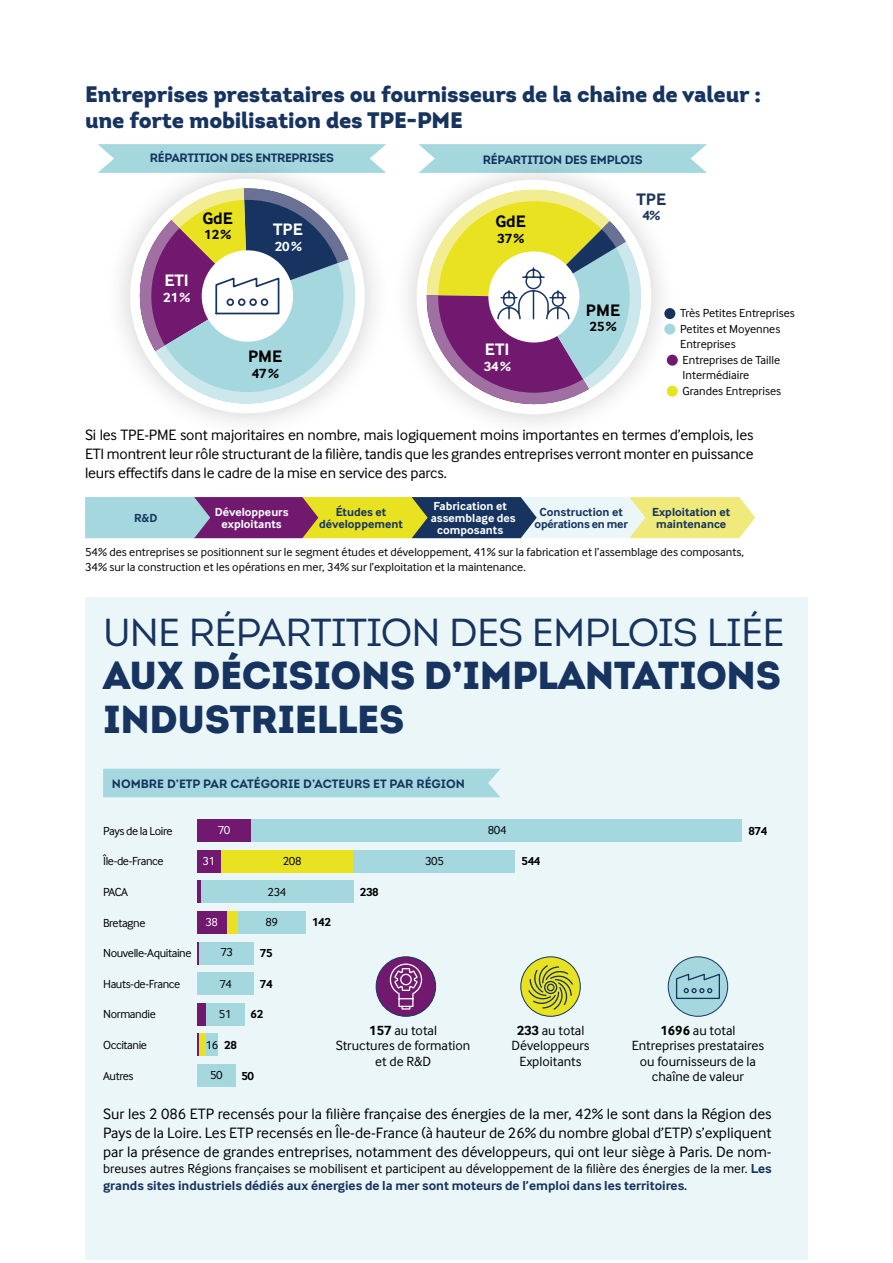
<style>
.page{position:relative;width:893px;height:1263px;background:#fff}
.page>*{position:absolute;margin:0;border:0;box-sizing:border-box;transform-origin:0 0}
.t1{font:900 39px/43.2px "Intro";letter-spacing:-.01em;color:#16345f}
.t2{font:39px "Intro";letter-spacing:-.02em;color:#16345f}
.t3{font:900 22.35px/26px "Intro";letter-spacing:-.01em;color:#16345f}
.t4{font:700 17.25px "Inter Face";color:#000}
.t5{font:700 17.25px "Inter Face";color:#fff}
.t6{font:700 17.25px "Inter Face";color:#1a345a}
.t7{font:15.6px/18.9px "Inter Face";letter-spacing:-.01em;color:#000;text-align:justify}
.t8{font:13.8px/15.5px "Inter Face";color:#000;text-align:center}
.t9{font:700 13.8px "Inter Face";color:#000}
.t10{font:700 13.8px "Inter Face";color:#fff}
.t11{font:700 13.8px "Inter Face";color:#1a345a}
.t12{font:13.5px/16.5px "Inter Face";color:#000}
.t13{font:12.15px/15.6px "Inter Face";color:#000}
.t14{font:12.15px "Inter Face";letter-spacing:-.03em;color:#000}
.t15{font:700 12.15px/12px "Inter Face";color:#16345f;text-align:center}
.t16{font:700 12.15px/12.1px "Inter Face";color:#fff;text-align:center}
.t17{font:700 12.15px "Intro";letter-spacing:-.02em;color:#16345f}
.t18{font:700 12.15px "Intro";color:#16345f}
.t19{font:700 12.15px "Inter Face";letter-spacing:-.03em;color:#000}
.t20{font:12.15px "Inter Face";color:#fff}
.s1{font-weight:700}
.s2{font-weight:700;color:#16345f}
</style>
<div class="page">
<div style="left:85px;top:597px;width:723px;height:663px;background:#ebf6f8"></div>
<svg style="left:98px;top:144px;width:288px;height:29px;background:#abdae0"></svg>
<svg style="left:418px;top:144px;width:289px;height:29px;background:#addbe1"></svg>
<div style="left:103px;top:769px;width:397px;height:28px;background:#a4d7de"></div>
<div style="left:251px;top:820px;width:491px;height:22px;background:#a4d7de"></div>
<div style="left:353px;top:850px;width:162px;height:22px;background:#a4d7de"></div>
<div style="left:200px;top:881px;width:154px;height:22px;background:#a4d7de"></div>
<div style="left:238px;top:911px;width:68px;height:22px;background:#a4d7de"></div>
<div style="left:198px;top:942px;width:56px;height:22px;background:#a4d7de"></div>
<div style="left:197px;top:973px;width:57px;height:22px;background:#a4d7de"></div>
<div style="left:205px;top:1003px;width:40px;height:22px;background:#a4d7de"></div>
<div style="left:206px;top:1034px;width:12px;height:22px;background:#a4d7de"></div>
<div style="left:197px;top:1064px;width:38px;height:22px;background:#a4d7de"></div>
<div style="left:221px;top:850px;width:132px;height:22px;background:#e8e221"></div>
<div style="left:226px;top:911px;width:12px;height:22px;background:#e8e221"></div>
<div style="left:198px;top:1034px;width:8px;height:22px;background:#e8e221"></div>
<div style="left:197px;top:820px;width:54px;height:22px;background:#71196f"></div>
<div style="left:197px;top:850px;width:24px;height:22px;background:#71196f"></div>
<hr style="left:197px;top:881px;width:3px;height:22px;background:#71196f">
<div style="left:197px;top:911px;width:29px;height:22px;background:#71196f"></div>
<svg style="left:197px;top:942px;width:1px;height:22px"></svg>
<div style="left:197px;top:1003px;width:8px;height:22px;background:#71196f"></div>
<svg style="left:197px;top:1034px;width:1px;height:22px"></svg>
<div style="left:376px;top:957px;width:60px;height:59px;background:#71196f;border-radius:50%"></div>
<div style="left:376px;top:956px;width:60px;height:61px;border:1px solid #16345f;border-radius:50%"></div>
<div style="left:521px;top:957px;width:59px;height:59px;background:#e8e221;border-radius:50%"></div>
<div style="left:520px;top:956px;width:61px;height:61px;border:1px solid #16345f;border-radius:50%"></div>
<div style="left:668px;top:957px;width:60px;height:59px;background:#a4d7de;border-radius:50%"></div>
<div style="left:668px;top:956px;width:60px;height:61px;border:1px solid #16345f;border-radius:50%"></div>
<svg style="left:389px;top:963px;width:34px;height:47px"></svg>
<svg style="left:676px;top:973px;width:44px;height:26px"></svg>
<svg style="left:527px;top:964px;width:47px;height:47px"></svg>
<div style="left:103px;top:152px;width:289px;height:288px;background:#000;opacity:.2"></div>
<svg style="left:119px;top:167px;width:257px;height:258px"></svg>
<svg style="left:130px;top:187px;width:239px;height:228px"></svg>
<div style="left:390px;top:153px;width:288px;height:288px;background:#000;opacity:.2"></div>
<svg style="left:405px;top:168px;width:258px;height:258px"></svg>
<svg style="left:426px;top:189px;width:230px;height:230px"></svg>
<svg style="left:85px;top:497px;width:670px;height:41px;background:#a8a88d"></svg>
<h2 class="t3" style="left:85px;top:81px;width:678px">Entreprises prestataires ou fournisseurs de la chaine de valeur : une forte mobilisation des TPE-PME</h2>
<p class="t17" style="left:150px;top:150px;width:185px">RÉPARTITION DES ENTREPRISES</p>
<p class="t17" style="left:483px;top:152px;width:161px">RÉPARTITION DES EMPLOIS</p>
<p class="t5" style="left:164px;top:271px;width:26px">ETI</p>
<p class="t10" style="left:163px;top:289px;width:28px">21%</p>
<p class="t4" style="left:202px;top:208px;width:32px">GdE</p>
<p class="t9" style="left:204px;top:227px;width:28px">12%</p>
<p class="t5" style="left:273px;top:219px;width:31px">TPE</p>
<p class="t10" style="left:275px;top:238px;width:28px">20%</p>
<p class="t4" style="left:248px;top:346px;width:36px">PME</p>
<p class="t9" style="left:252px;top:365px;width:28px">47%</p>
<p class="t4" style="left:495px;top:212px;width:32px">GdE</p>
<p class="t9" style="left:497px;top:230px;width:28px">37%</p>
<p class="t5" style="left:485px;top:339px;width:26px">ETI</p>
<p class="t10" style="left:484px;top:358px;width:28px">34%</p>
<p class="t6" style="left:636px;top:189px;width:31px">TPE</p>
<p class="t11" style="left:642px;top:208px;width:19px">4%</p>
<p class="t4" style="left:586px;top:300px;width:36px">PME</p>
<p class="t9" style="left:590px;top:319px;width:28px">25%</p>
<p class="t13" style="left:680px;top:305px;width:116px">Très Petites Entreprises<br>Petites et Moyennes<br>Entreprises<br>Entreprises de Taille<br>Intermédiaire<br>Grandes Entreprises</p>
<p class="t7" style="left:85px;top:425px;width:670px">Si les TPE-PME sont majoritaires en nombre, mais logiquement moins importantes en termes d’emplois, les ETI montrent leur rôle structurant de la filière, tandis que les grandes entreprises verront monter en puissance leurs effectifs dans le cadre de la mise en service des parcs.</p>
<p class="t15" style="left:134px;top:512px;width:25px">R&amp;D</p>
<p class="t16" style="left:215px;top:505px;width:75px">Développeurs exploitants</p>
<p class="t15" style="left:319px;top:505px;width:85px">Études et développement</p>
<p class="t16" style="left:431px;top:499px;width:87px">Fabrication et assemblage des composants</p>
<p class="t15" style="left:535px;top:505px;width:95px">Construction et opérations en mer</p>
<p class="t15" style="left:652px;top:505px;width:80px">Exploitation et maintenance</p>
<p class="t13" style="left:85px;top:544px;width:660px">54% des entreprises se positionnent sur le segment études et développement, 41% sur la fabrication et l’assemblage des composants,<br>34% sur la construction et les opérations en mer, 34% sur l’exploitation et la maintenance.</p>
<h1 class="t2" style="left:103px;top:609px;width:683px">UNE RÉPARTITION DES EMPLOIS LIÉE</h1>
<h1 class="t1" style="left:103px;top:653px;width:679px">AUX DÉCISIONS D’IMPLANTATIONS<br>INDUSTRIELLES</h1>
<p class="t18" style="left:112px;top:775px;width:354px">NOMBRE D’ETP PAR CATÉGORIE D’ACTEURS ET PAR RÉGION</p>
<p class="t13" style="left:488px;top:822px;width:20px">804</p>
<p class="t20" style="left:218px;top:823px;width:14px">70</p>
<p class="t14" style="left:103px;top:824px;width:71px">Pays de la Loire</p>
<p class="t19" style="left:748px;top:824px;width:20px">874</p>
<p class="t19" style="left:522px;top:854px;width:20px">544</p>
<p class="t19" style="left:360px;top:885px;width:20px">238</p>
<p class="t19" style="left:312px;top:915px;width:20px">142</p>
<p class="t19" style="left:260px;top:946px;width:14px">75</p>
<p class="t19" style="left:260px;top:977px;width:14px">74</p>
<p class="t19" style="left:251px;top:1007px;width:14px">62</p>
<p class="t19" style="left:224px;top:1038px;width:14px">28</p>
<p class="t19" style="left:241px;top:1068px;width:14px">50</p>
<p class="t14" style="left:103px;top:854px;width:62px">Île-de-France</p>
<p class="t13" style="left:103px;top:884px;width:26px">PACA</p>
<p class="t14" style="left:103px;top:916px;width:44px">Bretagne</p>
<p class="t14" style="left:103px;top:946px;width:90px">Nouvelle-Aquitaine</p>
<p class="t14" style="left:103px;top:977px;width:79px">Hauts-de-France</p>
<p class="t14" style="left:103px;top:1007px;width:54px">Normandie</p>
<p class="t14" style="left:103px;top:1038px;width:45px">Occitanie</p>
<p class="t13" style="left:103px;top:1068px;width:32px">Autres</p>
<p class="t20" style="left:203px;top:854px;width:14px">31</p>
<p class="t13" style="left:283px;top:853px;width:20px">208</p>
<p class="t13" style="left:425px;top:853px;width:20px">305</p>
<p class="t13" style="left:268px;top:884px;width:20px">234</p>
<p class="t13" style="left:265px;top:914px;width:14px">89</p>
<p class="t20" style="left:205px;top:915px;width:14px">38</p>
<p class="t13" style="left:220px;top:944px;width:14px">73</p>
<p class="t13" style="left:219px;top:976px;width:14px">74</p>
<p class="t13" style="left:219px;top:1006px;width:14px">51</p>
<p class="t8" style="left:336px;top:1022px;width:136px"><span class="s1">157</span> au total<br>Structures de formation et de R&amp;D</p>
<p class="t8" style="left:512px;top:1022px;width:79px"><span class="s1">233</span> au total<br>Développeurs<br>Exploitants</p>
<p class="t8" style="left:632px;top:1022px;width:134px"><span class="s1">1696</span> au total<br>Entreprises prestataires ou fournisseurs de la chaîne de valeur</p>
<p class="t13" style="left:206px;top:1037px;width:14px">16</p>
<p class="t13" style="left:210px;top:1067px;width:14px">50</p>
<p class="t7" style="left:103px;top:1104px;width:670px">Sur les 2 086 ETP recensés pour la filière française des énergies de la mer, 42% le sont dans la Région des Pays de la Loire. Les ETP recensés en Île-de-France (à hauteur de 26% du nombre global d’ETP) s’expliquent par la présence de grandes entreprises, notamment des développeurs, qui ont leur siège à Paris. De nom-</p>
<p class="t12" style="left:103px;top:1160px;width:670px">breuses autres Régions françaises se mobilisent et participent au développement de la filière des énergies de la mer. <span class="s2">Les grands sites industriels dédiés aux énergies de la mer sont moteurs de l’emploi dans les territoires.</span></p>
</div>
